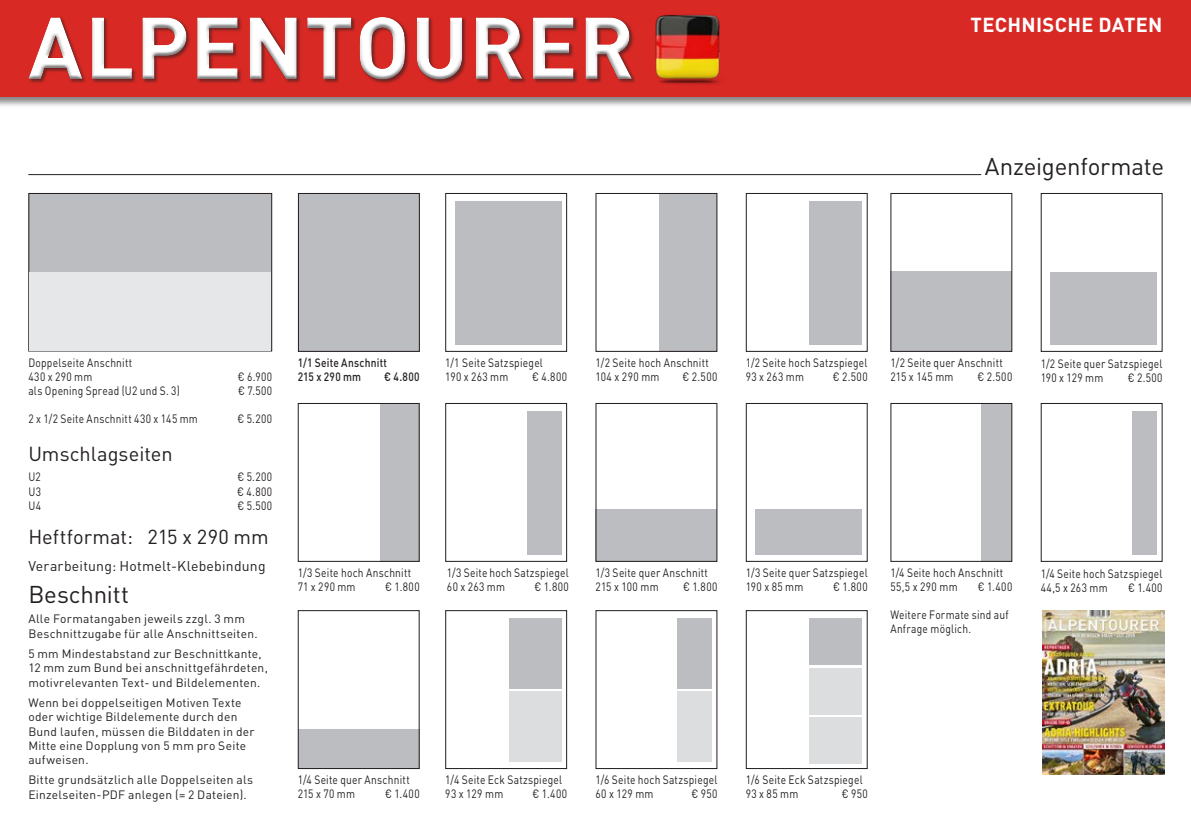
<style>
.page{position:relative;width:1191px;height:840px;background:#fff}
.page>*{position:absolute;margin:0;border:0;box-sizing:border-box;transform-origin:0 0}
.t1{font:24px "DIN Pro";letter-spacing:-.01em;color:#231f20}
.t2{font:20px "DIN Pro";color:#231f20}
.t3{font:700 20px "DIN Pro";letter-spacing:.015em;color:#fff}
.t4{font:14px "DIN Pro";letter-spacing:.015em;color:#231f20}
.t5{font:12px/14px "DIN Pro";letter-spacing:.025em;color:#231f20;scale:.85 1}
.t6{font:12px/14.4px "DIN Pro";letter-spacing:.025em;color:#231f20}
.t7{font:500 12px/14px "DIN Pro";letter-spacing:.025em;color:#231f20;scale:.85 1}
.t8{font:12px/14px "DIN Pro";letter-spacing:.025em;color:#231f20;scale:.84 1}
</style>
<div class="page">
<div style="left:28px;top:193px;width:244px;height:158px;background:#bcbdc0"></div>
<div style="left:28px;top:193px;width:244px;height:158px;border:1px solid #231f20"></div>
<div style="left:298px;top:193px;width:122px;height:158px;background:#bcbdc0"></div>
<div style="left:298px;top:193px;width:122px;height:158px;border:1px solid #231f20"></div>
<div style="left:890px;top:272px;width:122px;height:79px;background:#bcbdc0"></div>
<div style="left:890px;top:193px;width:122px;height:158px;border:1px solid #231f20"></div>
<div style="left:1050px;top:272px;width:107px;height:72px;background:#bcbdc0"></div>
<div style="left:595px;top:509px;width:122px;height:52px;background:#bcbdc0"></div>
<div style="left:746px;top:403px;width:121px;height:158px;border:1px solid #231f20"></div>
<div style="left:755px;top:509px;width:107px;height:45px;background:#bcbdc0"></div>
<div style="left:298px;top:729px;width:122px;height:39px;background:#bcbdc0"></div>
<div style="left:298px;top:609px;width:122px;height:159px;border:1px solid #231f20"></div>
<div style="left:746px;top:609px;width:121px;height:159px;border:1px solid #231f20"></div>
<div style="left:809px;top:618px;width:53px;height:46px;background:#bcbdc0"></div>
<div style="left:809px;top:667px;width:53px;height:46px;background:#dcdddf"></div>
<div style="left:809px;top:716px;width:53px;height:47px;background:#dcdddf"></div>
<div style="left:455px;top:201px;width:106px;height:143px;background:#bcbdc0"></div>
<div style="left:445px;top:193px;width:122px;height:158px;border:1px solid #231f20"></div>
<div style="left:810px;top:201px;width:52px;height:143px;background:#bcbdc0"></div>
<div style="left:746px;top:193px;width:121px;height:158px;border:1px solid #231f20"></div>
<div style="left:1132px;top:411px;width:25px;height:143px;background:#bcbdc0"></div>
<div style="left:527px;top:411px;width:34px;height:143px;background:#bcbdc0"></div>
<div style="left:445px;top:403px;width:122px;height:158px;border:1px solid #231f20"></div>
<div style="left:677px;top:618px;width:34px;height:70px;background:#bcbdc0"></div>
<div style="left:677px;top:691px;width:34px;height:70px;background:#dcdddf"></div>
<div style="left:445px;top:609px;width:122px;height:159px;border:1px solid #231f20"></div>
<div style="left:509px;top:618px;width:52px;height:70px;background:#bcbdc0"></div>
<div style="left:509px;top:691px;width:52px;height:70px;background:#dcdddf"></div>
<div style="left:30px;top:272px;width:241px;height:78px;background:#e6e7e9"></div>
<div style="left:0;top:0;width:1191px;height:108px;background:#231f20;opacity:.55"></div>
<div style="left:0;top:0;width:1191px;height:96px;background:#d82924"></div>
<div style="left:28px;top:16px;width:608px;height:68px;background:#231f20;opacity:.55"></div>
<div style="left:28px;top:16px;width:606px;height:62px;background:#fff;opacity:.15"></div>
<div style="left:28px;top:20px;width:606px;height:62px;background:#231f20;opacity:.55"></div>
<div style="left:659px;top:193px;width:58px;height:158px;background:#bcbdc0"></div>
<div style="left:981px;top:403px;width:30px;height:158px;background:#bcbdc0"></div>
<div style="left:890px;top:403px;width:122px;height:158px;border:1px solid #231f20"></div>
<div style="left:380px;top:403px;width:40px;height:158px;background:#bcbdc0"></div>
<div style="left:298px;top:403px;width:122px;height:158px;border:1px solid #231f20"></div>
<img style="left:1042px;top:610px;width:122px;height:164px">
<hr style="left:28px;top:174px;width:953px;height:1px;background:#231f20">
<img style="left:655px;top:14px;width:66px;height:71px">
<h2 class="t3" style="left:970px;top:11px;width:193px">TECHNISCHE DATEN</h2>
<h1 class="t1" style="left:984px;top:149px;width:181px">Anzeigenformate</h1>
<p class="t5" style="left:28px;top:355px;width:124px">Doppelseite Anschnitt<br>430 x 290 mm</p>
<p class="t5" style="left:238px;top:369px;width:42px">€ 6.900</p>
<p class="t5" style="left:28px;top:383px;width:180px">als Opening Spread (U2 und S. 3)</p>
<p class="t5" style="left:238px;top:383px;width:41px">€ 7.500</p>
<p class="t5" style="left:28px;top:411px;width:201px">2 x 1/2 Seite Anschnitt 430 x 145 mm</p>
<p class="t5" style="left:237px;top:411px;width:43px">€ 5.200</p>
<h2 class="t2" style="left:28px;top:440px;width:146px">Umschlagseiten</h2>
<p class="t5" style="left:28px;top:469px;width:16px">U2</p>
<p class="t5" style="left:237px;top:469px;width:43px">€ 5.200</p>
<p class="t5" style="left:28px;top:483px;width:16px">U3</p>
<p class="t5" style="left:237px;top:483px;width:43px">€ 4.800</p>
<p class="t5" style="left:28px;top:498px;width:16px">U4</p>
<p class="t5" style="left:237px;top:498px;width:42px">€ 5.500</p>
<h2 class="t2" style="left:28px;top:523px;width:242px">Heftformat: 215 x 290 mm</h2>
<p class="t4" style="left:28px;top:556px;width:239px">Verarbeitung: Hotmelt-Klebebindung</p>
<h1 class="t1" style="left:28px;top:577px;width:102px">Beschnitt</h1>
<p class="t6" style="left:28px;top:611px;width:231px">Alle Formatangaben jeweils zzgl. 3 mm<br>Beschnittzugabe für alle Anschnittseiten.</p>
<p class="t6" style="left:28px;top:645px;width:241px">5 mm Mindestabstand zur Beschnittkante,<br>12 mm zum Bund bei anschnittgefährdeten, motivrelevanten Text- und Bildelementen.</p>
<p class="t6" style="left:28px;top:694px;width:228px">Wenn bei doppelseitigen Motiven Texte oder wichtige Bildelemente durch den Bund laufen, müssen die Bilddaten in der Mitte eine Dopplung von 5 mm pro Seite aufweisen.</p>
<p class="t6" style="left:28px;top:772px;width:226px">Bitte grundsätzlich alle Doppelseiten als<br>Einzelseiten-PDF anlegen (= 2 Dateien).</p>
<p class="t7" style="left:298px;top:355px;width:107px">1/1 Seite Anschnitt<br>215 x 290 mm</p>
<p class="t7" style="left:384px;top:369px;width:43px">€ 4.800</p>
<p class="t5" style="left:445px;top:355px;width:116px">1/1 Seite Satzspiegel<br>190 x 263 mm</p>
<p class="t5" style="left:532px;top:369px;width:43px">€ 4.800</p>
<p class="t5" style="left:298px;top:564px;width:135px">1/3 Seite hoch Anschnitt<br>71 x 290 mm</p>
<p class="t5" style="left:385px;top:578px;width:42px">€ 1.800</p>
<p class="t5" style="left:447px;top:564px;width:145px">1/3 Seite hoch Satzspiegel<br>60 x 263 mm</p>
<p class="t5" style="left:534px;top:578px;width:42px">€ 1.800</p>
<p class="t5" style="left:298px;top:771px;width:133px">1/4 Seite quer Anschnitt<br>215 x 70 mm</p>
<p class="t5" style="left:385px;top:785px;width:42px">€ 1.400</p>
<p class="t5" style="left:445px;top:771px;width:139px">1/4 Seite Eck Satzspiegel<br>93 x 129 mm</p>
<p class="t5" style="left:532px;top:785px;width:42px">€ 1.400</p>
<p class="t5" style="left:595px;top:355px;width:135px">1/2 Seite hoch Anschnitt<br>104 x 290 mm</p>
<p class="t5" style="left:682px;top:369px;width:42px">€ 2.500</p>
<p class="t5" style="left:595px;top:564px;width:134px">1/3 Seite quer Anschnitt<br>215 x 100 mm</p>
<p class="t5" style="left:683px;top:578px;width:42px">€ 1.800</p>
<p class="t5" style="left:595px;top:771px;width:145px">1/6 Seite hoch Satzspiegel<br>60 x 129 mm</p>
<p class="t5" style="left:691px;top:785px;width:32px">€ 950</p>
<p class="t8" style="left:746px;top:355px;width:146px">1/2 Seite hoch Satzspiegel<br>93 x 263 mm</p>
<p class="t5" style="left:833px;top:369px;width:42px">€ 2.500</p>
<p class="t5" style="left:890px;top:355px;width:134px">1/2 Seite quer Anschnitt<br>215 x 145 mm</p>
<p class="t5" style="left:977px;top:369px;width:42px">€ 2.500</p>
<p class="t5" style="left:746px;top:564px;width:145px">1/3 Seite quer Satzspiegel<br>190 x 85 mm</p>
<p class="t5" style="left:833px;top:578px;width:42px">€ 1.800</p>
<p class="t5" style="left:890px;top:564px;width:134px">1/4 Seite hoch Anschnitt<br>55,5 x 290 mm</p>
<p class="t5" style="left:977px;top:578px;width:42px">€ 1.400</p>
<p class="t5" style="left:890px;top:607px;width:140px">Weitere Formate sind auf<br>Anfrage möglich.</p>
<p class="t5" style="left:746px;top:771px;width:139px">1/6 Seite Eck Satzspiegel<br>93 x 85 mm</p>
<p class="t5" style="left:841px;top:785px;width:32px">€ 950</p>
<p class="t5" style="left:1040px;top:355px;width:145px">1/2 Seite quer Satzspiegel<br>190 x 129 mm</p>
<p class="t5" style="left:1127px;top:369px;width:42px">€ 2.500</p>
<p class="t5" style="left:1040px;top:565px;width:145px">1/4 Seite hoch Satzspiegel<br>44,5 x 263 mm</p>
<p class="t5" style="left:1128px;top:579px;width:42px">€ 1.400</p>
</div>
